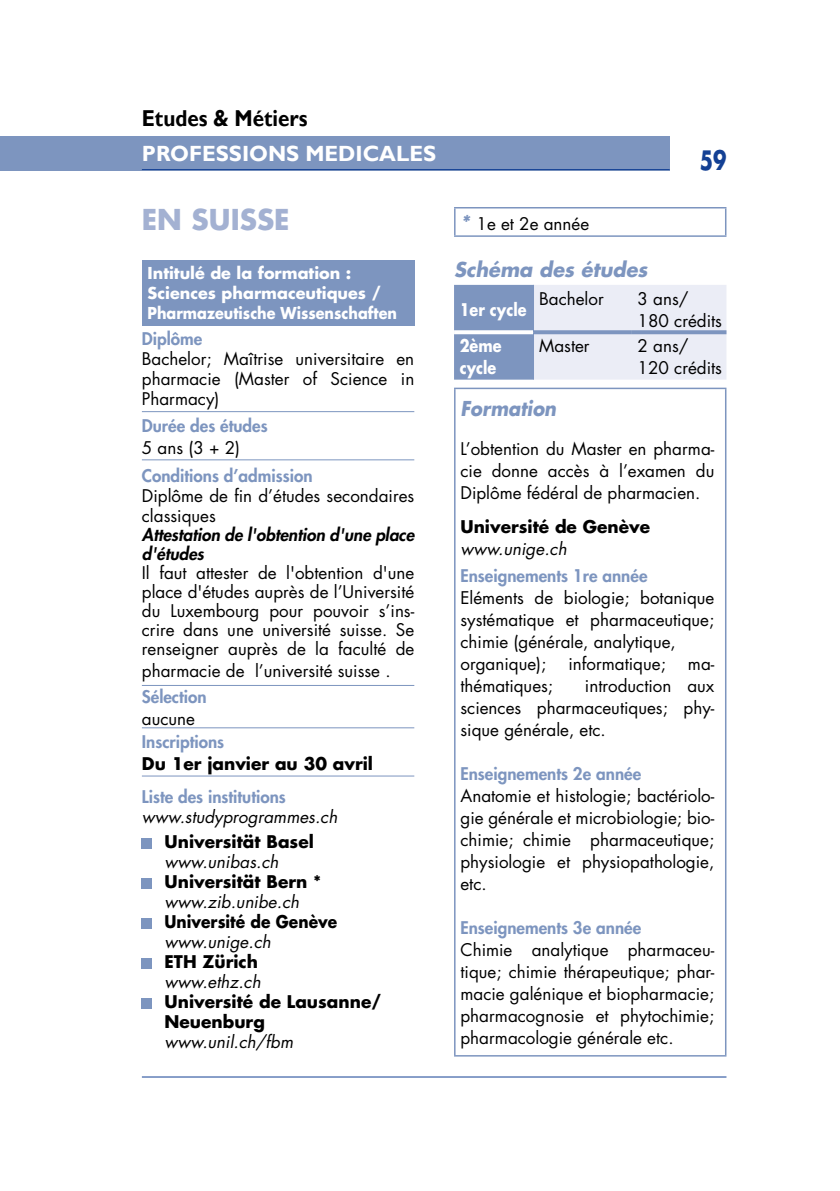
<style>
.page{position:relative;width:840px;height:1191px;background:#fff}
.page>*{position:absolute;margin:0;border:0;box-sizing:border-box;transform-origin:0 0}
.t1{font:700 28px "Futura Std";color:#a3b1d2}
.t2{font:700 26px "Futura Std";color:#134094;scale:.75 1}
.t3{font:700 23px "Gill Sans";color:#000;scale:.9 1}
.t4{font:700 22px "Gill Sans";color:#fff}
.t5{font:italic 700 20px "Futura Std";color:#7d95bf}
.t6{font:italic 700 20px "Futura Std";color:#7d95bf;scale:.9 1}
.t7{font:17px/22px "Futura Std";color:#000;text-align:justify}
.t8{font:800 17px "Futura Std";color:#7d95bf}
.t9{font:700 17px/20px "Futura Std";color:#000}
.t10{font:italic 17px "Futura Std";color:#000}
.t11{font:italic 800 17px/19px "Futura Std";color:#000}
.t12{font:700 17px "Futura Std";color:#000;scale:.91 1}
.t13{font:700 17px/22px "Futura Std";color:#fff;scale:.85 1}
.t14{font:700 16px/20px "Futura Std";color:#fff}
.s1{font-weight:700;font-style:italic;font-size:20px;color:#7d95bf}
</style>
<div class="page">
<hr style="left:142px;top:1076px;width:584px;height:1px;background:#134094">
<div style="left:0;top:136px;width:669px;height:34px;background:#7d95bf"></div>
<hr style="left:142px;top:169px;width:527px;height:1px;background:#134094">
<div style="left:142px;top:260px;width:272px;height:65px;background:#7d95bf"></div>
<hr style="left:142px;top:775px;width:272px;height:1px;background:#7d95bf">
<hr style="left:142px;top:411px;width:272px;height:1px;background:#7d95bf">
<hr style="left:142px;top:459px;width:272px;height:1px;background:#7d95bf">
<hr style="left:142px;top:685px;width:272px;height:1px;background:#7d95bf">
<hr style="left:142px;top:727px;width:272px;height:1px;background:#7d95bf">
<div style="left:142px;top:838px;width:10px;height:10px;background:#7d95bf"></div>
<div style="left:142px;top:878px;width:10px;height:10px;background:#7d95bf"></div>
<div style="left:142px;top:918px;width:10px;height:10px;background:#7d95bf"></div>
<div style="left:142px;top:958px;width:10px;height:10px;background:#7d95bf"></div>
<div style="left:142px;top:998px;width:10px;height:10px;background:#7d95bf"></div>
<hr style="left:454px;top:235px;width:272px;height:2px;background:#7d95bf">
<svg style="left:454px;top:208px;width:1px;height:27px"></svg>
<hr style="left:454px;top:207px;width:272px;height:1px;background:#7d95bf">
<hr style="left:724px;top:208px;width:2px;height:27px;background:#7d95bf">
<svg style="left:454px;top:285px;width:272px;height:95px;background:#cbd3e5"></svg>
<hr style="left:532px;top:285px;width:1px;height:47px;background:#7d95bf">
<hr style="left:532px;top:332px;width:1px;height:48px;background:#7d95bf">
<svg style="left:454px;top:330px;width:78px;height:4px"></svg>
<svg style="left:533px;top:330px;width:98px;height:4px"></svg>
<svg style="left:631px;top:330px;width:95px;height:4px"></svg>
<hr style="left:454px;top:1055px;width:272px;height:1px;background:#7d95bf">
<hr style="left:454px;top:389px;width:1px;height:666px;background:#7d95bf">
<hr style="left:454px;top:388px;width:272px;height:1px;background:#7d95bf">
<hr style="left:724px;top:389px;width:2px;height:666px;background:#7d95bf">
<h3 class="t3" style="left:142px;top:104px;width:185px">Etudes &amp; Métiers</h3>
<p class="t4" style="left:142px;top:140px;width:295px">PROFESSIONS MEDICALES</p>
<h2 class="t2" style="left:699px;top:143px;width:37px">59</h2>
<h1 class="t1" style="left:142px;top:201px;width:149px">EN SUISSE</h1>
<p class="t14" style="left:147px;top:263px;width:251px">Intitulé de la formation :<br>Sciences pharmaceutiques /<br>Pharmazeutische Wissenschaften</p>
<p class="t8" style="left:142px;top:328px;width:62px">Diplôme</p>
<p class="t7" style="left:142px;top:349px;width:274px;line-height:20px">Bachelor; Maîtrise universitaire en pharmacie (Master of Science in Pharmacy)</p>
<p class="t8" style="left:142px;top:415px;width:127px">Durée des études</p>
<p class="t7" style="left:142px;top:437px;width:100px">5 ans (3 + 2)</p>
<p class="t8" style="left:142px;top:465px;width:172px">Conditions d’admission</p>
<p class="t7" style="left:142px;top:486px;width:274px;line-height:20px">Diplôme de fin d’études secondaires classiques</p>
<p class="t11" style="left:142px;top:525px;width:274px">Attestation de l'obtention d'une place d'études</p>
<p class="t7" style="left:142px;top:563px;width:274px;line-height:19px">Il faut attester de l'obtention d'une place d'études auprès de l’Université du Luxembourg pour pouvoir s’ins&shy;crire dans une université suisse. Se renseigner auprès de la faculté de</p>
<p class="t7" style="left:142px;top:660px;width:250px">pharmacie de l’université suisse .</p>
<p class="t8" style="left:142px;top:685px;width:66px">Sélection</p>
<p class="t7" style="left:142px;top:707px;width:55px">aucune</p>
<p class="t8" style="left:142px;top:731px;width:84px">Inscriptions</p>
<p class="t9" style="left:142px;top:753px;width:232px">Du 1er janvier au 30 avril</p>
<p class="t8" style="left:142px;top:785px;width:145px">Liste des institutions</p>
<p class="t10" style="left:142px;top:805px;width:197px">www.studyprogrammes.ch</p>
<p class="t9" style="left:164px;top:831px;width:151px">Universität Basel</p>
<p class="t10" style="left:164px;top:851px;width:115px">www.unibas.ch</p>
<p class="t9" style="left:164px;top:871px;width:158px">Universität Bern *</p>
<p class="t10" style="left:164px;top:891px;width:136px">www.zib.unibe.ch</p>
<p class="t12" style="left:164px;top:910px;width:191px">Université de Genève</p>
<p class="t10" style="left:164px;top:931px;width:108px">www.unige.ch</p>
<p class="t9" style="left:164px;top:951px;width:95px">ETH Zürich</p>
<p class="t10" style="left:164px;top:971px;width:97px">www.ethz.ch</p>
<p class="t9" style="left:164px;top:991px;width:218px">Université de Lausanne/<br>Neuenburg</p>
<p class="t10" style="left:164px;top:1031px;width:130px">www.unil.ch/fbm</p>
<p class="t7" style="left:460px;top:213px;width:130px"><span class="s1">*</span> 1e et 2e année</p>
<p class="t5" style="left:454px;top:256px;width:195px">Schéma des études</p>
<p class="t13" style="left:459px;top:298px;width:80px">1er cycle</p>
<p class="t7" style="left:539px;top:287px;width:66px">Bachelor</p>
<p class="t7" style="left:637px;top:287px;width:86px">3 ans/<br>180 crédits</p>
<p class="t13" style="left:459px;top:334px;width:51px">2ème cycle</p>
<p class="t7" style="left:539px;top:335px;width:52px">Master</p>
<p class="t7" style="left:637px;top:335px;width:86px">2 ans/<br>120 crédits</p>
<p class="t6" style="left:460px;top:395px;width:108px">Formation</p>
<p class="t7" style="left:460px;top:438px;width:255px">L’obtention du Master en pharma&shy;cie donne accès à l’examen du Diplôme fédéral de pharmacien.</p>
<p class="t9" style="left:460px;top:516px;width:191px">Université de Genève</p>
<p class="t10" style="left:460px;top:537px;width:108px">www.unige.ch</p>
<p class="t8" style="left:460px;top:565px;width:188px">Enseignements 1re année</p>
<p class="t7" style="left:460px;top:587px;width:255px;text-align:left">Eléments de biologie; botanique systématique et pharmaceutique; chimie (générale, analytique, organique);</p>
<p class="t7" style="left:568px;top:653px;width:99px">informatique;</p>
<p class="t7" style="left:687px;top:653px;width:28px">ma-</p>
<p class="t7" style="left:460px;top:675px;width:255px;text-indent:124px">introduction aux sciences pharmaceutiques; phy&shy;sique générale, etc.</p>
<p class="t8" style="left:460px;top:763px;width:182px">Enseignements 2e année</p>
<p class="t7" style="left:460px;top:785px;width:255px">Anatomie et histologie; bactériolo&shy;gie générale et microbiologie; bio&shy;chimie; chimie pharmaceutique; physiologie et physiopathologie, etc.</p>
<p class="t8" style="left:460px;top:917px;width:182px">Enseignements 3e année</p>
<p class="t7" style="left:460px;top:939px;width:255px">Chimie analytique pharmaceu&shy;tique; chimie thérapeutique; phar&shy;macie galénique et biopharmacie; pharmacognosie et phytochimie; pharmacologie générale etc.</p>
<p class="t7" style="left:460px;top:675px;width:94px">thématiques;</p>
</div>
